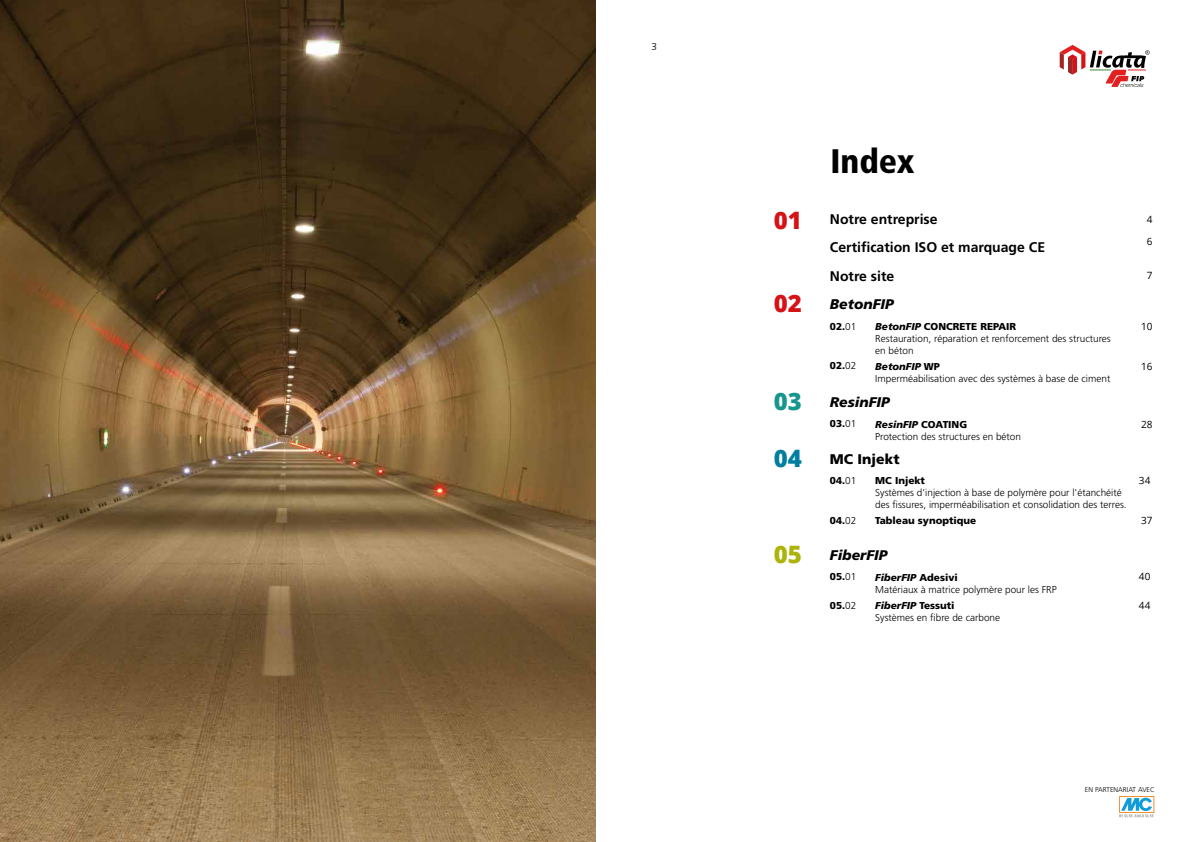
<style>
.page{position:relative;width:1191px;height:842px;background:#fff}
.page>*{position:absolute;margin:0;border:0;box-sizing:border-box;transform-origin:0 0}
.t1{font:900 condensed 34px "Frutiger LT Std";color:#000}
.t2{font:700 14px "Frutiger LT Std";color:#000}
.t3{font:italic 900 14px "Frutiger LT Std";color:#000}
.t4{font:900 14px "Frutiger LT Std";color:#000}
.t5{font:300 10px/12px "Frutiger LT Std";color:#000}
.t6{font:900 10px "Frutiger LT Std";color:#000}
.t7{font:10px "Open Sans";color:#000}
.t8{font:300 7px "Frutiger LT Std";color:#000}
.s1{font-family:"Open Sans";font-weight:800;font-size:24px;color:#d51317}
.s2{font-family:"Open Sans";font-weight:800;font-style:normal;font-size:24px;color:#d51317}
.s3{font-weight:300}
.s4{font-weight:900;font-style:italic}
.s5{font-weight:900}
.s6{font-family:"Open Sans";font-weight:800;font-style:normal;font-size:24px;color:#16968d}
.s7{font-family:"Open Sans";font-weight:800;font-size:24px;color:#007ea0}
.s8{font-family:"Open Sans";font-weight:800;font-style:normal;font-size:24px;color:#acb30a}
</style>
<div class="page">
<svg style="left:1059px;top:45px;width:90px;height:42px"></svg>
<img style="left:0;top:0;width:595px;height:842px">
<svg style="left:1119px;top:796px;width:35px;height:21px"></svg>
<p class="t5" style="left:651px;top:41px;width:7px">3</p>
<h1 class="t1" style="left:830px;top:141px;width:86px">Index</h1>
<h2 class="t2" style="left:774px;top:211px;width:165px"><span class="s1">01</span> Notre entreprise</h2>
<p class="t7" style="left:1146px;top:212px;width:7px">4</p>
<h2 class="t2" style="left:830px;top:239px;width:217px">Certification ISO et marquage CE</h2>
<p class="t7" style="left:1146px;top:235px;width:7px">6</p>
<h2 class="t2" style="left:830px;top:268px;width:66px">Notre site</h2>
<p class="t7" style="left:1146px;top:269px;width:7px">7</p>
<h2 class="t3" style="left:774px;top:296px;width:121px"><span class="s2">02</span> BetonFIP</h2>
<p class="t6" style="left:830px;top:320px;width:28px">02.<span class="s3">01</span></p>
<p class="t5" style="left:875px;top:320px;width:237px"><span class="s4">BetonFIP</span> <span class="s5">CONCRETE REPAIR<br></span>Restauration, réparation et renforcement des structures en béton</p>
<p class="t7" style="left:1141px;top:319px;width:13px">10</p>
<p class="t6" style="left:830px;top:359px;width:28px">02.<span class="s3">02</span></p>
<p class="t5" style="left:875px;top:361px;width:237px"><span class="s4">BetonFIP</span> <span class="s5">WP<br></span>Imperméabilisation avec des systèmes à base de ciment</p>
<p class="t7" style="left:1141px;top:360px;width:13px">16</p>
<h2 class="t3" style="left:774px;top:394px;width:117px"><span class="s6">03</span> ResinFIP</h2>
<p class="t6" style="left:830px;top:418px;width:28px">03.<span class="s3">01</span></p>
<p class="t5" style="left:875px;top:418px;width:147px"><span class="s4">ResinFIP</span> <span class="s5">COATING<br></span>Protection des structures en béton</p>
<p class="t7" style="left:1141px;top:417px;width:13px">28</p>
<h2 class="t4" style="left:774px;top:450px;width:127px"><span class="s7">04</span> MC Injekt</h2>
<p class="t6" style="left:830px;top:474px;width:28px">04.<span class="s3">01</span></p>
<p class="t6" style="left:875px;top:474px;width:51px">MC Injekt</p>
<p class="t5" style="left:875px;top:487px;width:253px">Systèmes d'injection à base de polymère pour l'étanchéité des fissures, imperméabilisation et consolidation des terres.</p>
<p class="t7" style="left:1139px;top:474px;width:13px">34</p>
<p class="t6" style="left:830px;top:514px;width:28px">04.<span class="s3">02</span></p>
<p class="t6" style="left:875px;top:514px;width:103px">Tableau synoptique</p>
<p class="t7" style="left:1141px;top:513px;width:13px">37</p>
<h2 class="t3" style="left:774px;top:547px;width:115px"><span class="s8">05</span> FiberFIP</h2>
<p class="t6" style="left:830px;top:571px;width:28px">05.<span class="s3">01</span></p>
<p class="t5" style="left:875px;top:571px;width:183px"><span class="s4">FiberFIP</span> <span class="s5">Adesivi<br></span>Matériaux à matrice polymère pour les FRP</p>
<p class="t7" style="left:1139px;top:570px;width:13px">40</p>
<p class="t6" style="left:830px;top:599px;width:28px">05.<span class="s3">02</span></p>
<p class="t5" style="left:875px;top:600px;width:126px"><span class="s4">FiberFIP</span> <span class="s5">Tessuti<br></span>Systèmes en fibre de carbone</p>
<p class="t7" style="left:1139px;top:598px;width:13px">44</p>
<p class="t8" style="left:1085px;top:785px;width:71px">EN PARTENARIAT AVEC</p>
</div>
